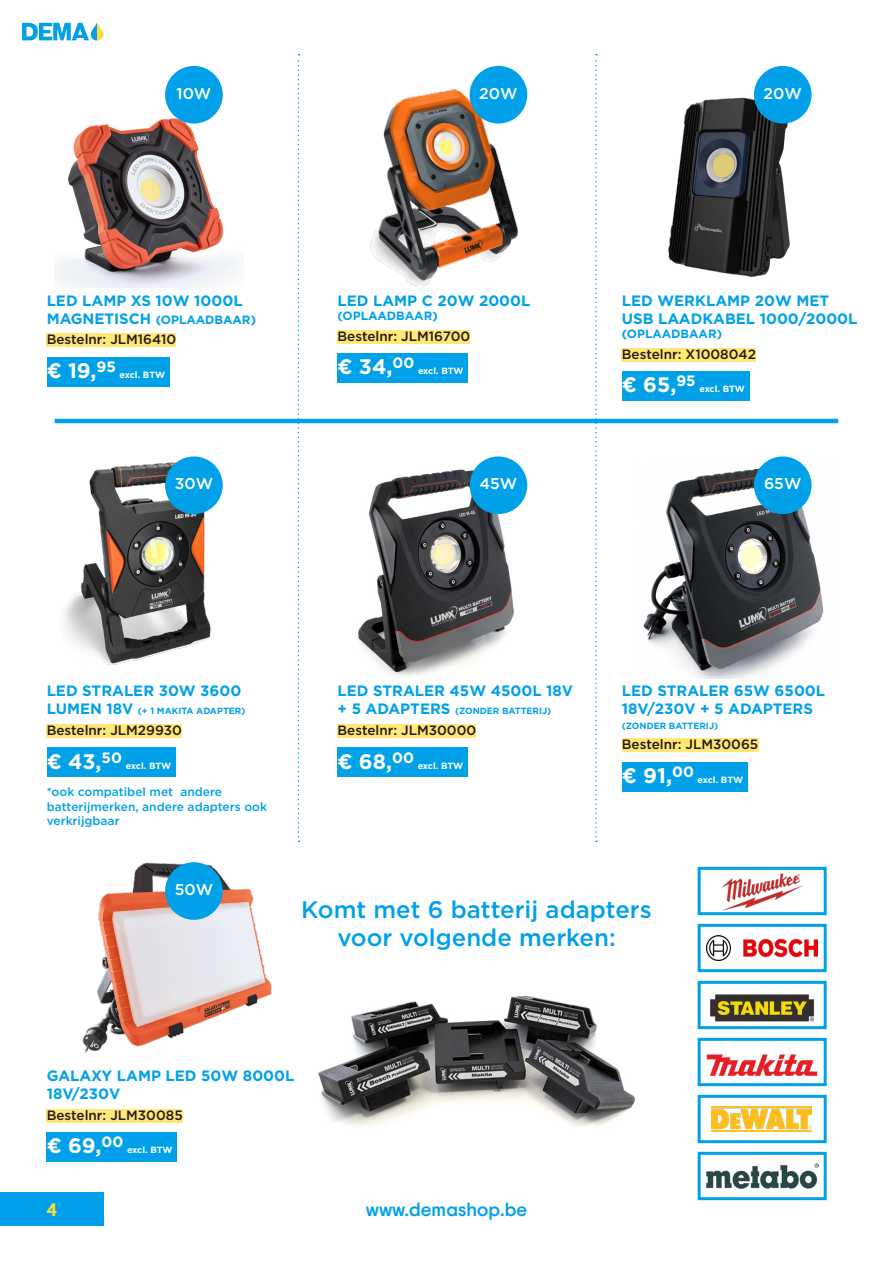
<style>
.page{position:relative;width:893px;height:1263px;background:#fff}
.page>*{position:absolute;margin:0;border:0;box-sizing:border-box;transform-origin:0 0}
.t1{font:500 24px/28.8px "Gotham";color:#00a1e9;text-align:center}
.t2{font:500 19.05px "Trip Sans";color:#00a1e9}
.t3{font:700 18px "Trip Sans";color:#ffde38}
.t4{font:500 15.6px "Gotham";color:#fff}
.t5{font:700 15px/18px "Gotham";color:#00a1e9}
.Alineastijl_2{font:500 13.5px "Gotham";color:#231916}
.t6{font:500 12px/14.4px "Gotham";color:#00a1e9}
.t7{font:700 12px "Gotham";color:#00a1e9}
.Alineastijl_1{font:700 9px "Gotham";letter-spacing:-.01em;color:#fff}
.t8{font:700 9px "Gotham";color:#00a1e9}
.s1{font-size:15px}
.s2{font-size:21px}
</style>
<div class="page">
<svg style="left:22px;top:22px;width:81px;height:19px"></svg>
<div style="left:0;top:1192px;width:103px;height:33px;background:#00a1e9"></div>
<div style="left:47px;top:1109px;width:136px;height:13px;background:#ffe778"></div>
<div style="left:47px;top:1132px;width:130px;height:30px;background:#00a1e9"></div>
<img style="left:82px;top:862px;width:190px;height:191px">
<img style="left:318px;top:995px;width:318px;height:132px">
<hr style="left:55px;top:419px;width:783px;height:4px;background:#00a1e9">
<svg style="left:298px;top:54px;width:1px;height:788px"></svg>
<svg style="left:595px;top:54px;width:2px;height:788px"></svg>
<div style="left:47px;top:333px;width:129px;height:14px;background:#ffe778"></div>
<div style="left:47px;top:357px;width:123px;height:29px;background:#00a1e9"></div>
<div style="left:47px;top:724px;width:135px;height:13px;background:#ffe778"></div>
<div style="left:47px;top:747px;width:129px;height:30px;background:#00a1e9"></div>
<div style="left:338px;top:330px;width:132px;height:13px;background:#ffe778"></div>
<div style="left:338px;top:353px;width:130px;height:30px;background:#00a1e9"></div>
<div style="left:338px;top:724px;width:138px;height:13px;background:#ffe778"></div>
<div style="left:338px;top:747px;width:130px;height:30px;background:#00a1e9"></div>
<div style="left:622px;top:348px;width:134px;height:13px;background:#ffe778"></div>
<div style="left:622px;top:371px;width:127px;height:30px;background:#00a1e9"></div>
<div style="left:622px;top:738px;width:136px;height:14px;background:#ffe778"></div>
<div style="left:622px;top:762px;width:125px;height:29px;background:#00a1e9"></div>
<img style="left:57px;top:100px;width:181px;height:187px">
<img style="left:61px;top:462px;width:162px;height:203px">
<img style="left:370px;top:81px;width:158px;height:205px">
<img style="left:358px;top:459px;width:170px;height:217px">
<img style="left:669px;top:98px;width:121px;height:178px">
<img style="left:643px;top:457px;width:181px;height:221px">
<div style="left:165px;top:66px;width:58px;height:58px;background:#00a1e9;border-radius:50%"></div>
<div style="left:165px;top:456px;width:58px;height:58px;background:#00a1e9;border-radius:50%"></div>
<div style="left:165px;top:862px;width:58px;height:58px;background:#00a1e9;border-radius:50%"></div>
<div style="left:470px;top:66px;width:57px;height:58px;background:#00a1e9;border-radius:50%"></div>
<div style="left:470px;top:456px;width:57px;height:58px;background:#00a1e9;border-radius:50%"></div>
<div style="left:754px;top:66px;width:58px;height:58px;background:#00a1e9;border-radius:50%"></div>
<div style="left:754px;top:456px;width:58px;height:58px;background:#00a1e9;border-radius:50%"></div>
<img style="left:706px;top:1054px;width:112px;height:22px">
<div style="left:698px;top:1038px;width:129px;height:48px;border:3px solid #00a1e9"></div>
<img style="left:710px;top:994px;width:105px;height:28px">
<div style="left:698px;top:981px;width:129px;height:48px;border:3px solid #00a1e9"></div>
<img style="left:706px;top:935px;width:112px;height:25px">
<div style="left:698px;top:924px;width:129px;height:48px;border:3px solid #00a1e9"></div>
<img style="left:711px;top:1106px;width:101px;height:25px">
<div style="left:698px;top:1095px;width:129px;height:48px;border:3px solid #00a1e9"></div>
<img style="left:721px;top:873px;width:82px;height:38px">
<div style="left:698px;top:867px;width:129px;height:48px;border:3px solid #00a1e9"></div>
<img style="left:706px;top:1164px;width:112px;height:24px">
<div style="left:698px;top:1152px;width:129px;height:48px;border:3px solid #00a1e9"></div>
<p class="t4" style="left:176px;top:83px;width:36px">10W</p>
<p class="t4" style="left:479px;top:83px;width:40px">20W</p>
<p class="t4" style="left:764px;top:83px;width:40px">20W</p>
<p class="t5" style="left:47px;top:291px;width:197px">LED LAMP XS 10W 1000L</p>
<p class="t7" style="left:47px;top:312px;width:211px"><span class="s1">MAGNETISCH</span> (OPLAADBAAR)</p>
<p class="Alineastijl_2" style="left:47px;top:331px;width:131px">Bestelnr: JLM16410</p>
<p class="Alineastijl_1" style="left:47px;top:369px;width:120px"><span class="s2">€ 19,</span><sup>95</sup> excl. BTW</p>
<p class="t5" style="left:338px;top:291px;width:194px">LED LAMP C 20W 2000L</p>
<p class="t7" style="left:338px;top:308px;width:102px">(OPLAADBAAR)</p>
<p class="Alineastijl_2" style="left:338px;top:327px;width:134px">Bestelnr: JLM16700</p>
<p class="Alineastijl_1" style="left:338px;top:365px;width:128px"><span class="s2">€ 34,</span><sup>00</sup> excl. BTW</p>
<p class="t5" style="left:622px;top:291px;width:237px">LED WERKLAMP 20W MET<br>USB LAADKABEL 1000/2000L</p>
<p class="t7" style="left:622px;top:326px;width:102px">(OPLAADBAAR)</p>
<p class="Alineastijl_2" style="left:622px;top:345px;width:136px">Bestelnr: X1008042</p>
<p class="Alineastijl_1" style="left:622px;top:383px;width:125px"><span class="s2">€ 65,</span><sup>95</sup> excl. BTW</p>
<p class="t4" style="left:175px;top:473px;width:40px">30W</p>
<p class="t4" style="left:480px;top:473px;width:39px">45W</p>
<p class="t4" style="left:764px;top:473px;width:39px">65W</p>
<p class="t5" style="left:47px;top:682px;width:196px">LED STRALER 30W 3600</p>
<p class="t8" style="left:47px;top:705px;width:200px"><span class="s1">LUMEN 18V</span> (+ 1 MAKITA ADAPTER)</p>
<p class="Alineastijl_2" style="left:47px;top:721px;width:137px">Bestelnr: JLM29930</p>
<p class="Alineastijl_1" style="left:47px;top:759px;width:126px"><span class="s2">€ 43,</span><sup>50</sup> excl. BTW</p>
<p class="t6" style="left:47px;top:785px;width:222px">*ook compatibel met andere batterijmerken, andere adapters ook verkrijgbaar</p>
<p class="t4" style="left:175px;top:879px;width:40px">50W</p>
<p class="t5" style="left:338px;top:682px;width:237px">LED STRALER 45W 4500L 18V</p>
<p class="t8" style="left:338px;top:705px;width:215px"><span class="s1">+ 5 ADAPTERS</span> (ZONDER BATTERIJ)</p>
<p class="Alineastijl_2" style="left:338px;top:721px;width:140px">Bestelnr: JLM30000</p>
<p class="Alineastijl_1" style="left:338px;top:759px;width:127px"><span class="s2">€ 68,</span><sup>00</sup> excl. BTW</p>
<p class="t5" style="left:622px;top:682px;width:205px">LED STRALER 65W 6500L<br>18V/230V + 5 ADAPTERS</p>
<p class="t8" style="left:622px;top:720px;width:98px">(ZONDER BATTERIJ)</p>
<p class="Alineastijl_2" style="left:622px;top:736px;width:138px">Bestelnr: JLM30065</p>
<p class="Alineastijl_1" style="left:622px;top:774px;width:123px"><span class="s2">€ 91,</span><sup>00</sup> excl. BTW</p>
<p class="t1" style="left:301px;top:894px;width:352px">Komt met 6 batterij adapters voor volgende merken:</p>
<p class="t5" style="left:47px;top:1067px;width:249px">GALAXY LAMP LED 50W 8000L<br>18V/230V</p>
<p class="Alineastijl_2" style="left:47px;top:1106px;width:138px">Bestelnr: JLM30085</p>
<p class="Alineastijl_1" style="left:47px;top:1144px;width:128px"><span class="s2">€ 69,</span><sup>00</sup> excl. BTW</p>
<p class="t3" style="left:46px;top:1197px;width:12px">4</p>
<p class="t2" style="left:366px;top:1197px;width:163px">www.demashop.be</p>
</div>
